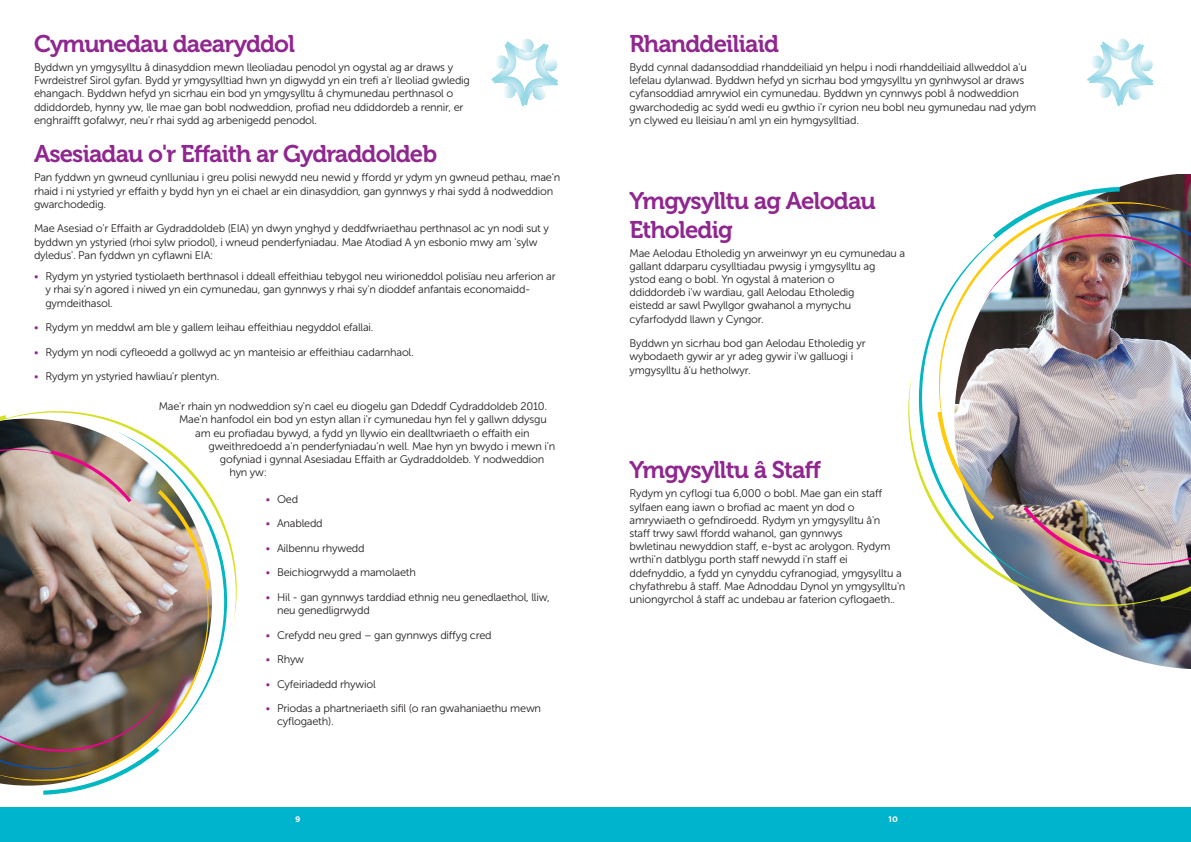
<style>
.page{position:relative;width:1191px;height:842px;background:#fff}
.page>*{position:absolute;margin:0;border:0;box-sizing:border-box;transform-origin:0 0}
.t1{font:24px/28.8px "Museo 700";letter-spacing:-.035em;color:#90268f}
.t2{font:11px/13.2px "Museo Sans 300";letter-spacing:-.02em;color:#231f20}
.t3{font:700 8px "Gotham";color:#fff}
.s1{color:#90268f}
</style>
<div class="page">
<div style="left:0;top:808px;width:595px;height:34px;background:#00b4cd"></div>
<div style="left:595px;top:808px;width:596px;height:34px;background:#00b4cd"></div>
<svg style="left:1087px;top:39px;width:66px;height:67px"></svg>
<svg style="left:43px;top:620px;width:183px;height:175px"></svg>
<svg style="left:0;top:411px;width:237px;height:209px"></svg>
<img style="left:0;top:444px;width:167px;height:46px">
<img style="left:0;top:490px;width:213px;height:300px">
<img style="left:1037px;top:174px;width:154px;height:495px">
<svg style="left:920px;top:187px;width:199px;height:190px"></svg>
<svg style="left:908px;top:377px;width:283px;height:229px"></svg>
<img style="left:984px;top:206px;width:207px;height:364px">
<img style="left:934px;top:192px;width:241px;height:328px">
<svg style="left:492px;top:39px;width:66px;height:67px"></svg>
<p class="t1" style="left:34px;top:32px;width:263px">Cymunedau daearyddol</p>
<p class="t2" style="left:34px;top:62px;width:437px">Byddwn yn ymgysylltu â dinasyddion mewn lleoliadau penodol yn ogystal ag ar draws y Fwrdeistref Sirol gyfan. Bydd yr ymgysylltiad hwn yn digwydd yn ein trefi a'r lleoliad gwledig ehangach. Byddwn hefyd yn sicrhau ein bod yn ymgysylltu â chymunedau perthnasol o ddiddordeb, hynny yw, lle mae gan bobl nodweddion, profiad neu ddiddordeb a rennir, er enghraifft gofalwyr, neu'r rhai sydd ag arbenigedd penodol.</p>
<p class="t1" style="left:34px;top:142px;width:405px">Asesiadau o'r Effaith ar Gydraddoldeb</p>
<p class="t2" style="left:34px;top:172px;width:527px">Pan fyddwn yn gwneud cynlluniau i greu polisi newydd neu newid y ffordd yr ydym yn gwneud pethau, mae'n rhaid i ni ystyried yr effaith y bydd hyn yn ei chael ar ein dinasyddion, gan gynnwys y rhai sydd â nodweddion gwarchodedig.</p>
<p class="t2" style="left:34px;top:223px;width:516px">Mae Asesiad o'r Effaith ar Gydraddoldeb (EIA) yn dwyn ynghyd y deddfwriaethau perthnasol ac yn nodi sut y byddwn yn ystyried (rhoi sylw priodol), i wneud penderfyniadau. Mae Atodiad A yn esbonio mwy am 'sylw dyledus'. Pan fyddwn yn cyflawni EIA:</p>
<p class="t2" style="left:45px;top:271px;width:512px;text-indent:-11px"><span class="s1">•</span> Rydym yn ystyried tystiolaeth berthnasol i ddeall effeithiau tebygol neu wirioneddol polisïau neu arferion ar y rhai sy'n agored i niwed yn ein cymunedau, gan gynnwys y rhai sy'n dioddef anfantais economaidd&shy;gymdeithasol.</p>
<p class="t2" style="left:34px;top:322px;width:341px"><span class="s1">•</span> Rydym yn meddwl am ble y gallem leihau effeithiau negyddol efallai.</p>
<p class="t2" style="left:34px;top:346px;width:381px"><span class="s1">•</span> Rydym yn nodi cyfleoedd a gollwyd ac yn manteisio ar effeithiau cadarnhaol.</p>
<p class="t2" style="left:34px;top:371px;width:187px"><span class="s1">•</span> Rydym yn ystyried hawliau'r plentyn.</p>
<p class="t2" style="left:159px;top:401px;width:390px">Mae'r rhain yn nodweddion sy'n cael eu diogelu gan Ddeddf Cydraddoldeb 2010.</p>
<p class="t2" style="left:179px;top:414px;width:369px">Mae'n hanfodol ein bod yn estyn allan i'r cymunedau hyn fel y gallwn ddysgu</p>
<p class="t2" style="left:195px;top:427px;width:336px">am eu profiadau bywyd, a fydd yn llywio ein dealltwriaeth o effaith ein</p>
<p class="t2" style="left:209px;top:441px;width:348px">gweithredoedd a'n penderfyniadau'n well. Mae hyn yn bwydo i mewn i'n</p>
<p class="t2" style="left:220px;top:454px;width:326px">gofyniad i gynnal Asesiadau Effaith ar Gydraddoldeb. Y nodweddion</p>
<p class="t2" style="left:229px;top:467px;width:39px">hyn yw:</p>
<p class="t2" style="left:266px;top:493px;width:34px"><span class="s1">•</span> Oed</p>
<p class="t2" style="left:266px;top:518px;width:59px"><span class="s1">•</span> Anabledd</p>
<p class="t2" style="left:266px;top:542px;width:100px"><span class="s1">•</span> Ailbennu rhywedd</p>
<p class="t2" style="left:266px;top:567px;width:152px"><span class="s1">•</span> Beichiogrwydd a mamolaeth</p>
<p class="t2" style="left:277px;top:592px;width:274px;text-indent:-11px"><span class="s1">•</span> Hil - gan gynnwys tarddiad ethnig neu genedlaethol, lliw, neu genedligrwydd</p>
<p class="t2" style="left:266px;top:629px;width:228px"><span class="s1">•</span> Crefydd neu gred – gan gynnwys diffyg cred</p>
<p class="t2" style="left:266px;top:654px;width:40px"><span class="s1">•</span> Rhyw</p>
<p class="t2" style="left:266px;top:678px;width:112px"><span class="s1">•</span> Cyfeiriadedd rhywiol</p>
<p class="t2" style="left:277px;top:703px;width:265px;text-indent:-11px"><span class="s1">•</span> Priodas a phartneriaeth sifil (o ran gwahaniaethu mewn cyflogaeth).</p>
<p class="t1" style="left:629px;top:32px;width:151px">Rhanddeiliaid</p>
<p class="t2" style="left:629px;top:62px;width:408px">Bydd cynnal dadansoddiad rhanddeiliaid yn helpu i nodi rhanddeiliaid allweddol a'u lefelau dylanwad. Byddwn hefyd yn sicrhau bod ymgysylltu yn gynhwysol ar draws cyfansoddiad amrywiol ein cymunedau. Byddwn yn cynnwys pobl â nodweddion gwarchodedig ac sydd wedi eu gwthio i'r cyrion neu bobl neu gymunedau nad ydym yn clywed eu lleisiau’n aml yn ein hymgysylltiad.</p>
<p class="t1" style="left:629px;top:188px;width:248px">Ymgysylltu ag Aelodau<br>Etholedig</p>
<p class="t2" style="left:629px;top:247px;width:277px">Mae Aelodau Etholedig yn arweinwyr yn eu cymunedau a gallant ddarparu cysylltiadau pwysig i ymgysylltu ag<br>ystod eang o bobl. Yn ogystal â materion o<br>ddiddordeb i'w wardiau, gall Aelodau Etholedig<br>eistedd ar sawl Pwyllgor gwahanol a mynychu cyfarfodydd llawn y Cyngor.</p>
<p class="t2" style="left:629px;top:338px;width:238px">Byddwn yn sicrhau bod gan Aelodau Etholedig yr wybodaeth gywir ar yr adeg gywir i'w galluogi i ymgysylltu â'u hetholwyr.</p>
<p class="t1" style="left:629px;top:458px;width:193px">Ymgysylltu â Staff</p>
<p class="t2" style="left:629px;top:488px;width:277px">Rydym yn cyflogi tua 6,000 o bobl. Mae gan ein staff sylfaen eang iawn o brofiad ac maent yn dod o amrywiaeth o gefndiroedd. Rydym yn ymgysylltu â'n<br>staff trwy sawl ffordd wahanol, gan gynnwys<br>bwletinau newyddion staff, e-byst ac arolygon. Rydym wrthi'n datblygu porth staff newydd i'n staff ei ddefnyddio, a fydd yn cynyddu cyfranogiad, ymgysylltu a chyfathrebu â staff. Mae Adnoddau Dynol yn ymgysylltu'n uniongyrchol â staff ac undebau ar faterion cyflogaeth..</p>
<p class="t3" style="left:295px;top:816px;width:7px">9</p>
<p class="t3" style="left:888px;top:816px;width:11px">10</p>
</div>
